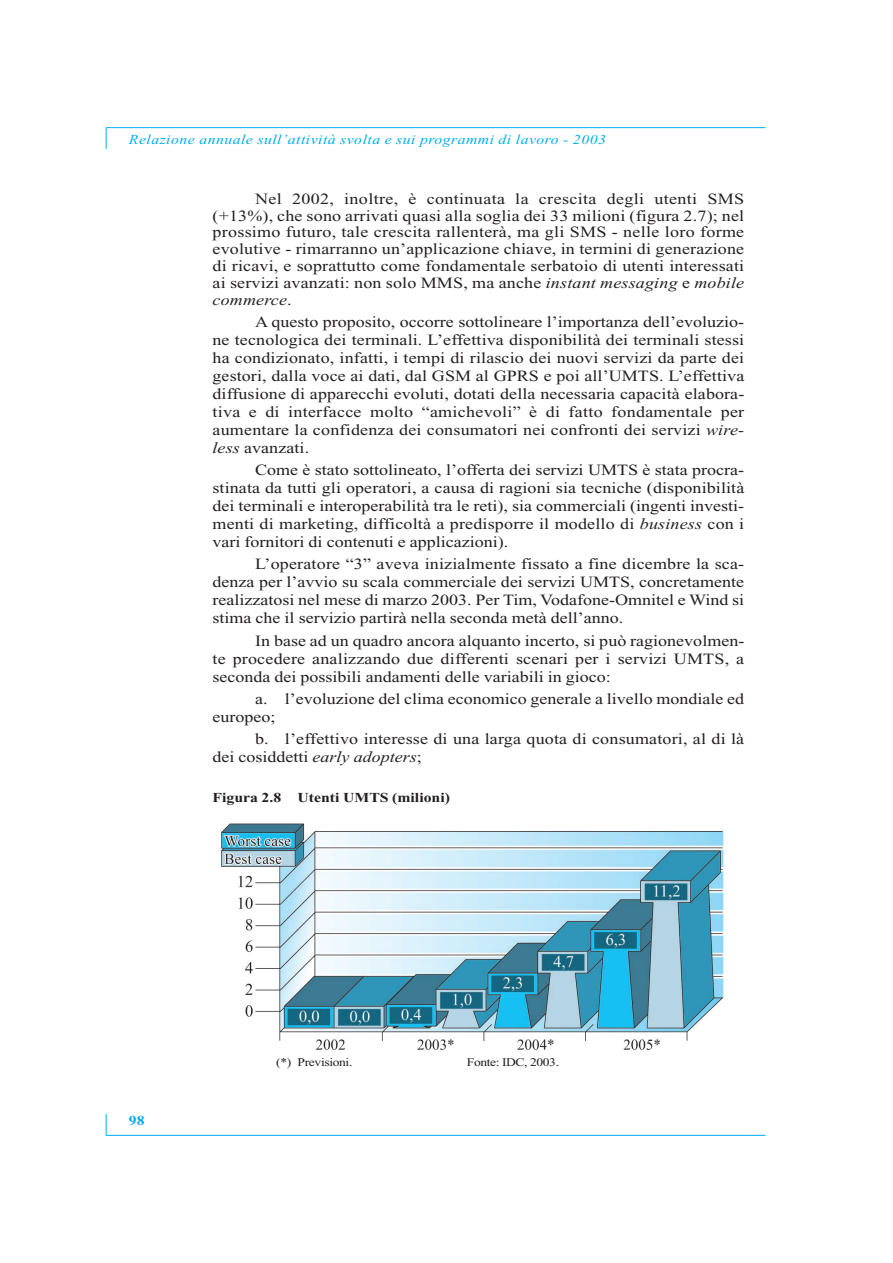
<style>
.page{position:relative;width:893px;height:1263px;background:#fff}
.page>*{position:absolute;margin:0;border:0;box-sizing:border-box;transform-origin:0 0}
.t1{font:15.6px/18px "Times New Roman";color:#231f20;text-align:justify;scale:1.15 1}
.t2{font:italic 13.65px "Times New Roman";letter-spacing:.03em;color:#00aeef;scale:1.15 1}
.t3{font:700 13.65px "Times New Roman";color:#231f20;scale:1.15 1}
.t4{font:700 13.65px "Times New Roman";color:#00aeef;scale:1.15 1}
.t5{font:11.7px "Times New Roman";letter-spacing:-.025em;color:#231f20;scale:1.15 1}
.s1{font-style:italic}
</style>
<div class="page">
<hr style="left:106px;top:127px;width:659px;height:1px;background:#00aeef">
<svg style="left:106px;top:128px;width:1px;height:21px"></svg>
<hr style="left:106px;top:1135px;width:659px;height:1px;background:#00aeef">
<svg style="left:106px;top:1114px;width:1px;height:21px"></svg>
<img style="left:221px;top:823px;width:503px;height:227px">
<p class="t2" style="left:129px;top:135px;width:416px">Relazione annuale sull’attività svolta e sui programmi di lavoro - 2003</p>
<p class="t1" style="left:212px;top:192px;width:464px;line-height:16.8px;text-indent:43px">Nel 2002, inoltre, è continuata la crescita degli utenti SMS (+13%), che sono arrivati quasi alla soglia dei 33 milioni (figura 2.7); nel prossimo futuro, tale crescita rallenterà, ma gli SMS - nelle loro forme evolutive - rimarranno un’applicazione chiave, in termini di generazione di ricavi, e soprattutto come fondamentale serbatoio di utenti interessati ai servizi avanzati: non solo MMS, ma anche <span class="s1">instant messaging</span> e <span class="s1">mobile commerce</span>.</p>
<p class="t1" style="left:212px;top:315px;width:464px;text-indent:43px">A questo proposito, occorre sottolineare l’importanza dell’evoluzio&shy;ne tecnologica dei terminali. L’effettiva disponibilità dei terminali stessi ha condizionato, infatti, i tempi di rilascio dei nuovi servizi da parte dei gestori, dalla voce ai dati, dal GSM al GPRS e poi all’UMTS. L’effettiva diffusione di apparecchi evoluti, dotati della necessaria capacità elabora&shy;tiva e di interfacce molto “amichevoli” è di fatto fondamentale per aumentare la confidenza dei consumatori nei confronti dei servizi <span class="s1">wire&shy;less</span> avanzati.</p>
<p class="t1" style="left:212px;top:463px;width:464px;text-indent:43px">Come è stato sottolineato, l’offerta dei servizi UMTS è stata procra&shy;stinata da tutti gli operatori, a causa di ragioni sia tecniche (disponibilità dei terminali e interoperabilità tra le reti), sia commerciali (ingenti investi&shy;menti di marketing, difficoltà a predisporre il modello di <span class="s1">business</span> con i vari fornitori di contenuti e applicazioni).</p>
<p class="t1" style="left:212px;top:557px;width:464px;text-indent:43px">L’operatore “3” aveva inizialmente fissato a fine dicembre la sca&shy;denza per l’avvio su scala commerciale dei servizi UMTS, concretamente realizzatosi nel mese di marzo 2003. Per Tim, Vodafone-Omnitel e Wind si stima che il servizio partirà nella seconda metà dell’anno.</p>
<p class="t1" style="left:212px;top:633px;width:464px;text-indent:43px">In base ad un quadro ancora alquanto incerto, si può ragionevolmen&shy;te procedere analizzando due differenti scenari per i servizi UMTS, a seconda dei possibili andamenti delle variabili in gioco:</p>
<p class="t1" style="left:212px;top:692px;width:464px;text-indent:43px">a. l’evoluzione del clima economico generale a livello mondiale ed europeo;</p>
<p class="t1" style="left:212px;top:732px;width:464px;text-indent:43px">b. l’effettivo interesse di una larga quota di consumatori, al di là dei cosiddetti <span class="s1">early adopters</span>;</p>
<p class="t3" style="left:212px;top:793px;width:208px">Figura 2.8 Utenti UMTS (milioni)</p>
<p class="t4" style="left:129px;top:1116px;width:15px">98</p>
<p class="t5" style="left:276px;top:1058px;width:68px">(*) Previsioni.</p>
<p class="t5" style="left:467px;top:1058px;width:82px">Fonte: IDC, 2003.</p>
</div>
